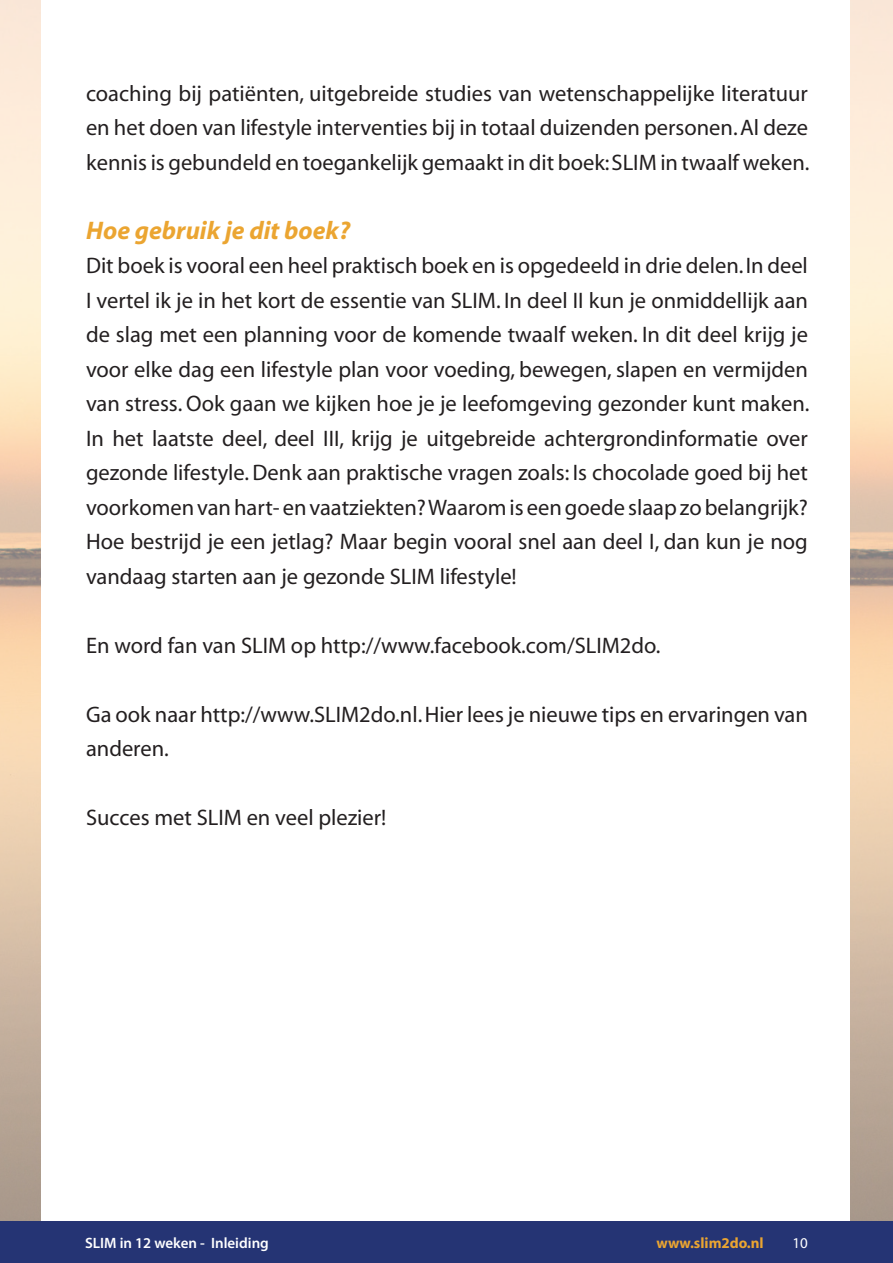
<style>
.page{position:relative;width:893px;height:1263px;background:#fff}
.page>*{position:absolute;margin:0;border:0;box-sizing:border-box;transform-origin:0 0}
.t1{font:italic 700 25.5px "Myriad";color:#eba531}
.t2{font:22.5px/34.5px "Myriad";color:#231f20;text-align:justify}
.t3{font:600 15px "Myriad Pro";color:#fff}
.t4{font:700 15px "Myriad";color:#eba531}
.t5{font:15px "Myriad Pro";color:#fff}
</style>
<div class="page">
<div style="left:0;top:1221px;width:893px;height:42px;background:#253474"></div>
<p class="t2" style="left:86px;top:77px;width:725px">coaching bij patiënten, uitgebreide studies van wetenschappelijke literatuur en het doen van lifestyle interventies bij in totaal duizenden personen. Al deze kennis is gebundeld en toegankelijk gemaakt in dit boek: SLIM in twaalf weken.</p>
<p class="t1" style="left:86px;top:217px;width:266px">Hoe gebruik je dit boek?</p>
<p class="t2" style="left:86px;top:249px;width:725px">Dit boek is vooral een heel praktisch boek en is opgedeeld in drie delen. In deel I vertel ik je in het kort de essentie van SLIM. In deel II kun je onmiddellijk aan de slag met een planning voor de komende twaalf weken. In dit deel krijg je voor elke dag een lifestyle plan voor voeding, bewegen, slapen en vermijden van stress. Ook gaan we kijken hoe je je leefomgeving gezonder kunt maken.<br>In het laatste deel, deel III, krijg je uitgebreide achtergrondinformatie over gezonde lifestyle. Denk aan praktische vragen zoals: Is chocolade goed bij het voorkomen van hart- en vaatziekten? Waarom is een goede slaap zo belangrijk?<br>Hoe bestrijd je een jetlag? Maar begin vooral snel aan deel I, dan kun je nog vandaag starten aan je gezonde SLIM lifestyle!</p>
<p class="t2" style="left:86px;top:629px;width:576px">En word fan van SLIM op http://www.facebook.com/SLIM2do.</p>
<p class="t2" style="left:86px;top:698px;width:723px">Ga ook naar http://www.SLIM2do.nl. Hier lees je nieuwe tips en ervaringen van anderen.</p>
<p class="t2" style="left:86px;top:801px;width:302px">Succes met SLIM en veel plezier!</p>
<p class="t3" style="left:85px;top:1234px;width:185px">SLIM in 12 weken - Inleiding</p>
<p class="t4" style="left:657px;top:1235px;width:109px">www.slim2do.nl</p>
<p class="t5" style="left:792px;top:1235px;width:17px">10</p>
</div>
